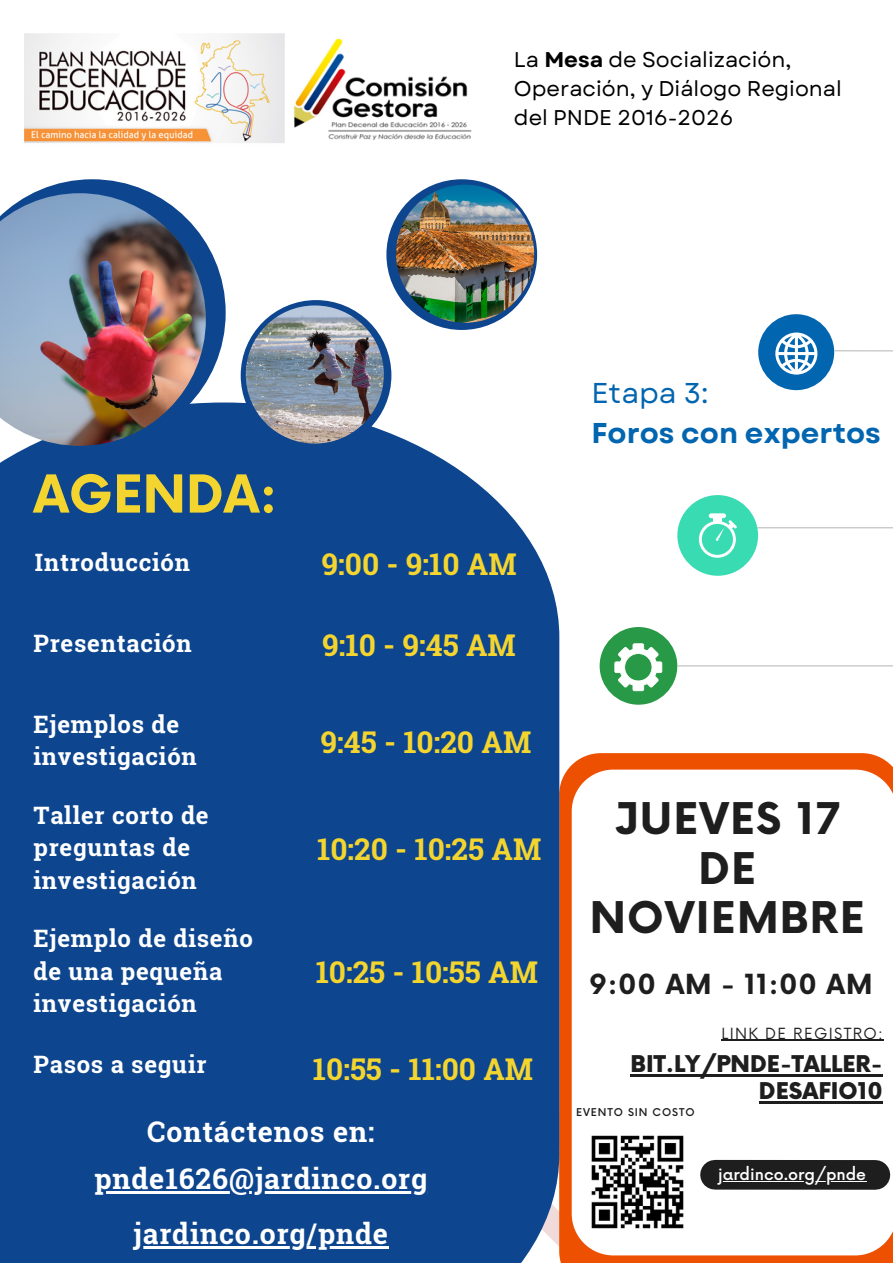
<style>
.page{position:relative;width:893px;height:1264px;background:#fff}
.page>*{position:absolute;margin:0;border:0;box-sizing:border-box;transform-origin:0 0}
.t1{font:700 51px "Now";color:#f4d52f}
.t2{font:700 42.6px/49.5px "Now";letter-spacing:.03em;color:#1e1e1e;text-align:center}
.t3{font:700 30px "Roboto Slab";color:#f4d52f}
.t4{font:700 28.65px "Garet";color:#0165b0}
.t5{font:28.65px "Garet";color:#0165b0}
.t6{font:700 28.5px/47.2px "Roboto Slab";letter-spacing:.03em;color:#fff;text-align:center}
.t7{font:700 27px "Now";letter-spacing:.03em;color:#1e1e1e}
.t8{font:700 24px/32.5px "Roboto Slab";letter-spacing:.03em;color:#fff}
.t9{font:900 22.5px/27px "Now";color:#1e1e1e;text-align:right}
.t10{font:21.3px/29.2px "Garet";color:#000}
.t11{font:500 15.75px "Now";color:#fff}
.t12{font:15px "Now";letter-spacing:.085em;color:#1e1e1e}
.t13{font:500 10.5px "Now";letter-spacing:.085em;color:#1e1e1e}
.s1{font-weight:700}
</style>
<div class="page">
<svg style="left:559px;top:753px;width:333px;height:509px;background:#e65a15"></svg>
<svg style="left:571px;top:769px;width:321px;height:486px"></svg>
<div style="left:0;top:402px;width:559px;height:860px;background:#0d458e"></div>
<img style="left:24px;top:33px;width:448px;height:110px">
<div style="left:758px;top:314px;width:76px;height:76px;background:#0165b0;border-radius:50%"></div>
<svg style="left:775px;top:332px;width:42px;height:42px"></svg>
<svg style="left:834px;top:349px;width:58px;height:3px"></svg>
<div style="left:599px;top:627px;width:78px;height:77px;background:#289946;border-radius:50%"></div>
<svg style="left:614px;top:643px;width:48px;height:48px"></svg>
<hr style="left:731px;top:527px;width:161px;height:1px;background:#bdbdbd">
<div style="left:677px;top:495px;width:81px;height:80px;background:#39dbb2;border-radius:50%"></div>
<div style="left:713px;top:516px;width:8px;height:7px;background:#fff"></div>
<div style="left:708px;top:513px;width:18px;height:5px;background:#fff;border-radius:2px"></div>
<svg style="left:698px;top:520px;width:39px;height:37px"></svg>
<hr style="left:678px;top:665px;width:214px;height:1px;background:#bdbdbd">
<div style="left:715px;top:1159px;width:160px;height:30px;background:#1e1e1e"></div>
<hr style="left:718px;top:1180px;width:148px;height:1px;background:#fff">
<div style="left:241px;top:300px;width:150px;height:151px;background:#0d458e;border-radius:50%"></div>
<img style="left:246px;top:305px;width:138px;height:138px;border-radius:50%">
<svg style="left:33px;top:179px;width:193px;height:267px"></svg>
<img style="left:0;top:193px;width:206px;height:253px">
<div style="left:386px;top:179px;width:151px;height:151px;background:#0d458e;border-radius:50%"></div>
<img style="left:396px;top:185px;width:138px;height:138px;border-radius:50%">
<img style="left:581px;top:1125px;width:112px;height:113px">
<hr style="left:630px;top:1074px;width:252px;height:2px;background:#1e1e1e">
<hr style="left:759px;top:1101px;width:123px;height:2px;background:#1e1e1e">
<hr style="left:721px;top:1039px;width:163px;height:2px;background:#1e1e1e">
<hr style="left:94px;top:1190px;width:334px;height:3px;background:#fff">
<hr style="left:134px;top:1245px;width:255px;height:3px;background:#fff">
<p class="t10" style="left:514px;top:45px;width:329px">La <span class="s1">Mesa</span> de Socialización,<br>Operación, y Diálogo Regional del PNDE 2016-2026</p>
<h1 class="t1" style="left:33px;top:466px;width:245px">AGENDA:</h1>
<p class="t8" style="left:35px;top:545px;width:156px">Introducción</p>
<p class="t3" style="left:321px;top:543px;width:196px">9:00 - 9:10 AM</p>
<p class="t8" style="left:33px;top:626px;width:159px">Presentación</p>
<p class="t3" style="left:322px;top:624px;width:195px">9:10 - 9:45 AM</p>
<p class="t8" style="left:33px;top:707px;width:165px">Ejemplos de investigación</p>
<p class="t8" style="left:33px;top:798px;width:177px">Taller corto de preguntas de investigación</p>
<p class="t8" style="left:33px;top:921px;width:221px">Ejemplo de diseño de una pequeña investigación</p>
<p class="t3" style="left:320px;top:721px;width:212px">9:45 - 10:20 AM</p>
<p class="t3" style="left:317px;top:828px;width:225px">10:20 - 10:25 AM</p>
<p class="t3" style="left:315px;top:951px;width:224px">10:25 - 10:55 AM</p>
<p class="t8" style="left:33px;top:1047px;width:174px">Pasos a seguir</p>
<p class="t3" style="left:313px;top:1048px;width:222px">10:55 - 11:00 AM</p>
<p class="t6" style="left:94px;top:1106px;width:334px">Contáctenos en: pnde1626@jardinco.org</p>
<p class="t6" style="left:134px;top:1209px;width:256px">jardinco.org/pnde</p>
<p class="t5" style="left:591px;top:373px;width:118px">Etapa 3:</p>
<p class="t4" style="left:591px;top:412px;width:291px">Foros con expertos</p>
<h2 class="t2" style="left:589px;top:796px;width:276px">JUEVES 17<br>DE<br>NOVIEMBRE</h2>
<p class="t7" style="left:589px;top:969px;width:285px">9:00 AM - 11:00 AM</p>
<p class="t12" style="left:721px;top:1024px;width:163px">LINK DE REGISTRO:</p>
<p class="t9" style="left:630px;top:1051px;width:254px">BIT.LY/PNDE-TALLER-<br>DESAFIO10</p>
<p class="t13" style="left:576px;top:1106px;width:120px">EVENTO SIN COSTO</p>
<p class="t11" style="left:718px;top:1165px;width:150px">jardinco.org/pnde</p>
</div>
